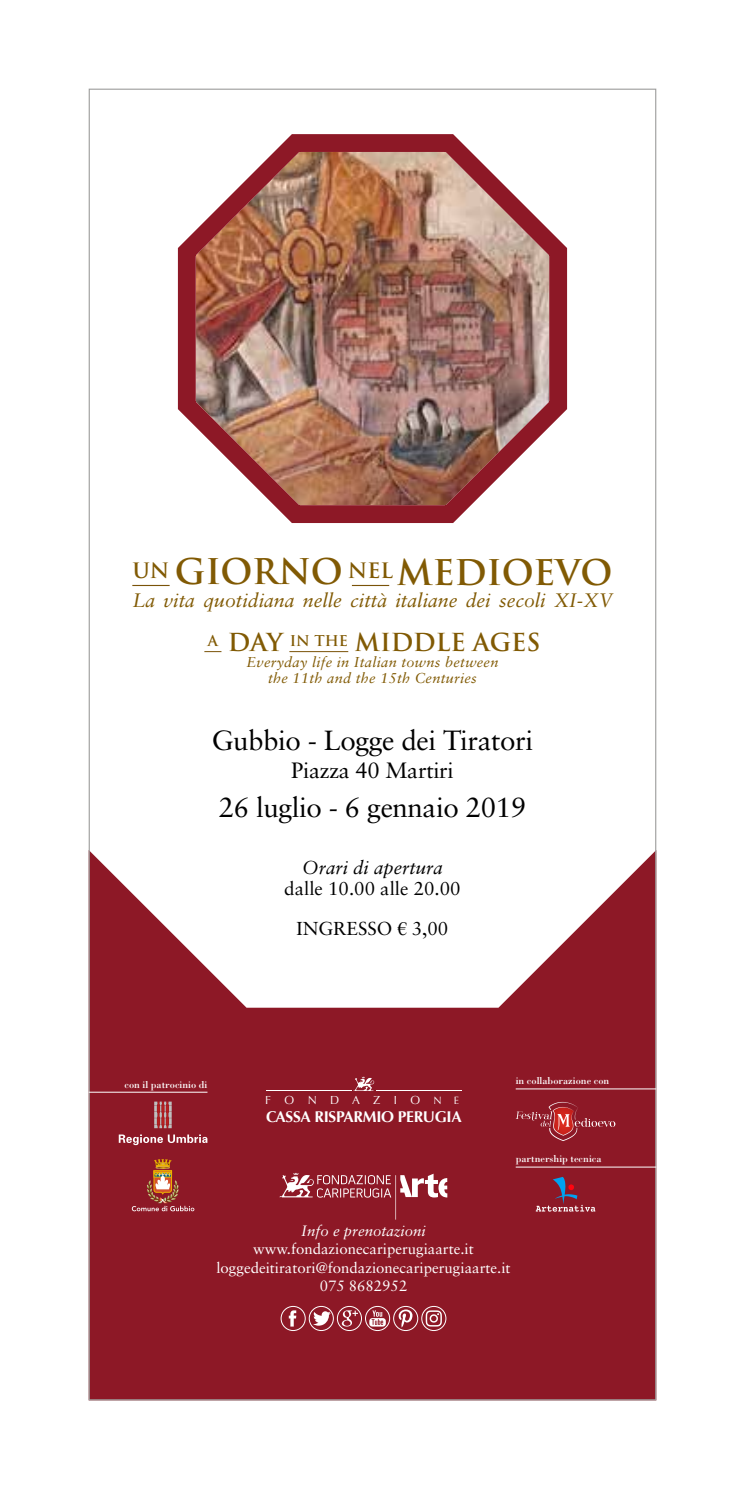
<style>
.page{position:relative;width:745px;height:1489px;background:#fff}
.page>*{position:absolute;margin:0;border:0;box-sizing:border-box;transform-origin:0 0}
.t1{font:700 34.5px "Trajan Pro";letter-spacing:-.005em;color:#815a04}
.t2{font:27.75px "Sabon";letter-spacing:-.015em;color:#000}
.t3{font:700 24.25px "Trajan Pro";color:#815a04}
.t4{font:22.25px "Sabon";letter-spacing:-.015em;color:#000}
.t5{font:italic 19.5px "Sabon";color:#815a04}
.t6{font:18.75px/40.8px "Sabon";color:#000;text-align:center}
.t7{font:italic 18.75px "Sabon";color:#000}
.t8{font:700 15.5px "Optima";letter-spacing:-.02em;color:#fff}
.t9{font:15px/18.5px "Sabon";color:#fff;text-align:center}
.t10{font:italic 15px "Sabon";color:#fff}
.t11{font:italic 14.25px/16px "Sabon";letter-spacing:.02em;color:#815a04;text-align:center}
.t12{font:11.75px "Optima";letter-spacing:1.145em;color:#fff}
.t13{font:10.25px "Bodoni";color:#fff}
.s1{font-family:"Times New Roman"}
.s2{font-size:10.5px}
</style>
<div class="page">
<img style="left:177px;top:134px;width:391px;height:389px">
<hr style="left:132px;top:585px;width:37px;height:1px;background:#7a5309">
<hr style="left:351px;top:585px;width:38px;height:1px;background:#7a5309">
<svg style="left:204px;top:651px;width:17px;height:1px"></svg>
<hr style="left:289px;top:651px;width:59px;height:1px;background:#7a5309">
<svg style="left:91px;top:852px;width:563px;height:546px;fill:#8d1826"></svg>
<hr style="left:89px;top:1091px;width:118px;height:1px;background:#fff">
<svg style="left:154px;top:1101px;width:18px;height:27px"></svg>
<svg style="left:119px;top:1134px;width:88px;height:11px"></svg>
<svg style="left:132px;top:1158px;width:62px;height:53px;background:#9e3e37"></svg>
<svg style="left:288px;top:1310px;width:8px;height:16px"></svg>
<div style="left:280px;top:1305px;width:25px;height:25px;border:1px solid #fff;border-radius:50%"></div>
<svg style="left:313px;top:1311px;width:17px;height:14px"></svg>
<div style="left:308px;top:1305px;width:25px;height:25px;border:1px solid #fff;border-radius:50%"></div>
<svg style="left:341px;top:1310px;width:17px;height:16px"></svg>
<div style="left:337px;top:1305px;width:24px;height:25px;border:1px solid #fff;border-radius:50%"></div>
<svg style="left:369px;top:1310px;width:16px;height:16px"></svg>
<div style="left:365px;top:1305px;width:25px;height:25px;border:1px solid #fff;border-radius:50%"></div>
<div style="left:393px;top:1305px;width:25px;height:25px;border:1px solid #fff;border-radius:50%"></div>
<svg style="left:398px;top:1309px;width:14px;height:18px"></svg>
<div style="left:421px;top:1305px;width:25px;height:25px;border:1px solid #fff;border-radius:50%"></div>
<svg style="left:425px;top:1310px;width:16px;height:16px"></svg>
<svg style="left:279px;top:1172px;width:168px;height:47px;background:#a03e4a"></svg>
<svg style="left:353px;top:1076px;width:21px;height:14px"></svg>
<hr style="left:266px;top:1089px;width:85px;height:1px;background:#fff">
<hr style="left:376px;top:1089px;width:85px;height:1px;background:#fff">
<hr style="left:515px;top:1088px;width:141px;height:1px;background:#fff">
<svg style="left:515px;top:1101px;width:100px;height:39px;background:#9c2c37"></svg>
<hr style="left:515px;top:1166px;width:141px;height:1px;background:#fff">
<svg style="left:535px;top:1176px;width:60px;height:35px;background:#892f41"></svg>
<h1 class="t1" style="left:132px;top:550px;width:481px"><sup>UN</sup> GIORNO <sup>NEL</sup> MEDIOEVO</h1>
<p class="t5" style="left:132px;top:589px;width:481px">La vita quotidiana nelle città italiane dei secoli XI-XV</p>
<h3 class="t3" style="left:208px;top:627px;width:334px"><sup>A</sup> DAY <sup>IN</sup> <sup>THE</sup> MIDDLE AGES</h3>
<p class="t11" style="left:246px;top:654px;width:253px">Everyday life in Italian towns between the 11th and the 15th Centuries</p>
<h2 class="t2" style="left:212px;top:724px;width:322px">Gubbio - Logge dei Tiratori</h2>
<h3 class="t4" style="left:291px;top:757px;width:164px">Piazza 40 Martiri</h3>
<h2 class="t2" style="left:219px;top:790px;width:308px">26 luglio - 6 gennaio 2019</h2>
<p class="t7" style="left:302px;top:856px;width:142px">Orari di apertura</p>
<p class="t6" style="left:284px;top:867px;width:178px">dalle 10.00 alle 20.00<br>INGRESSO <span class="s1">€</span> 3,00</p>
<p class="t13" style="left:124px;top:1077px;width:84px">con il patrocinio di</p>
<p class="t12" style="left:265px;top:1093px;width:195px">FONDAZIO <span class="s2">NE</span></p>
<p class="t8" style="left:266px;top:1107px;width:197px">CASSA RISPARMIO PERUGIA</p>
<p class="t13" style="left:515px;top:1074px;width:95px">in collaborazione con</p>
<p class="t13" style="left:515px;top:1152px;width:87px">partnership tecnica</p>
<p class="t10" style="left:301px;top:1221px;width:126px">Info e prenotazioni</p>
<p class="t9" style="left:216px;top:1239px;width:295px">www.fondazionecariperugiaarte.it loggedeitiratori@fondazionecariperugiaarte.it<br>075 8682952</p>
</div>
